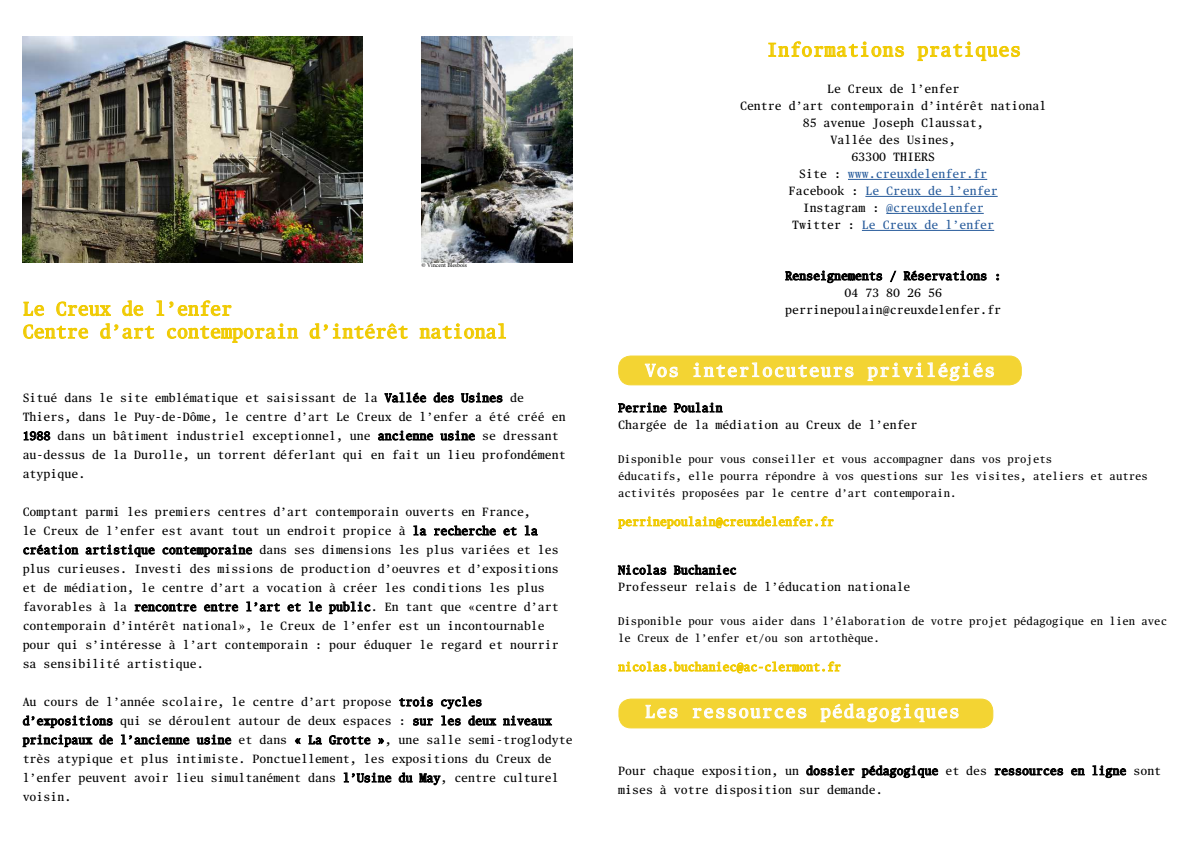
<style>
.page{position:relative;width:1191px;height:842px;background:#fff}
.page>*{position:absolute;margin:0;border:0;box-sizing:border-box;transform-origin:0 0}
.t1{font:19px/22.8px "Publico Text Mono";color:#f0ca00}
.t2{font:19px "Publico Text Mono";letter-spacing:.03em;color:#f0ca00}
.t3{font:18px "Publico Text Mono";letter-spacing:.07em;color:#fff}
.t4{font:12px/19px "Publico Text Mono";color:#000}
.t5{font:12px "Publico Text Mono";color:#f0ca00}
.t6{font:11px/17px "Publico Text Mono";color:#000}
.t7{font:6px "Minion Pro";color:#000}
.s1{color:#275b9b}
</style>
<div class="page">
<svg style="left:384px;top:392px;width:42px;height:11px"></svg>
<svg style="left:433px;top:392px;width:21px;height:11px"></svg>
<svg style="left:461px;top:392px;width:41px;height:11px"></svg>
<svg style="left:24px;top:431px;width:26px;height:10px"></svg>
<svg style="left:378px;top:430px;width:55px;height:11px"></svg>
<svg style="left:440px;top:430px;width:35px;height:11px"></svg>
<svg style="left:413px;top:525px;width:13px;height:11px"></svg>
<svg style="left:434px;top:525px;width:62px;height:11px"></svg>
<svg style="left:503px;top:527px;width:14px;height:9px"></svg>
<svg style="left:525px;top:525px;width:13px;height:11px"></svg>
<svg style="left:23px;top:544px;width:56px;height:11px"></svg>
<svg style="left:85px;top:544px;width:70px;height:13px"></svg>
<svg style="left:162px;top:544px;width:90px;height:13px"></svg>
<svg style="left:134px;top:603px;width:62px;height:9px"></svg>
<svg style="left:204px;top:603px;width:34px;height:9px"></svg>
<svg style="left:246px;top:601px;width:34px;height:11px"></svg>
<svg style="left:287px;top:603px;width:14px;height:9px"></svg>
<svg style="left:309px;top:601px;width:13px;height:11px"></svg>
<svg style="left:329px;top:601px;width:41px;height:13px"></svg>
<svg style="left:399px;top:696px;width:34px;height:11px"></svg>
<svg style="left:441px;top:696px;width:41px;height:13px"></svg>
<svg style="left:413px;top:718px;width:20px;height:8px"></svg>
<svg style="left:441px;top:715px;width:20px;height:11px"></svg>
<svg style="left:468px;top:715px;width:28px;height:11px"></svg>
<svg style="left:503px;top:715px;width:49px;height:11px"></svg>
<svg style="left:23px;top:715px;width:90px;height:32px"></svg>
<svg style="left:121px;top:734px;width:69px;height:11px"></svg>
<svg style="left:196px;top:734px;width:35px;height:11px"></svg>
<svg style="left:295px;top:738px;width:6px;height:6px"></svg>
<svg style="left:308px;top:735px;width:14px;height:10px"></svg>
<svg style="left:329px;top:735px;width:41px;height:10px"></svg>
<svg style="left:378px;top:738px;width:6px;height:6px"></svg>
<svg style="left:344px;top:772px;width:47px;height:11px"></svg>
<svg style="left:399px;top:772px;width:14px;height:11px"></svg>
<svg style="left:419px;top:773px;width:22px;height:12px"></svg>
<svg style="left:23px;top:302px;width:21px;height:14px"></svg>
<svg style="left:56px;top:301px;width:55px;height:15px"></svg>
<svg style="left:122px;top:300px;width:21px;height:16px"></svg>
<svg style="left:156px;top:300px;width:75px;height:16px"></svg>
<svg style="left:23px;top:324px;width:65px;height:15px"></svg>
<svg style="left:100px;top:323px;width:54px;height:16px"></svg>
<svg style="left:167px;top:323px;width:131px;height:20px"></svg>
<svg style="left:310px;top:323px;width:98px;height:16px"></svg>
<svg style="left:419px;top:323px;width:87px;height:16px"></svg>
<img style="left:421px;top:36px;width:152px;height:227px">
<img style="left:23px;top:36px;width:339px;height:227px">
<svg style="left:768px;top:41px;width:136px;height:16px"></svg>
<svg style="left:917px;top:42px;width:103px;height:19px"></svg>
<hr style="left:848px;top:179px;width:139px;height:1px;background:#275b9b">
<hr style="left:865px;top:196px;width:132px;height:1px;background:#275b9b">
<hr style="left:886px;top:213px;width:97px;height:1px;background:#275b9b">
<hr style="left:862px;top:230px;width:132px;height:1px;background:#275b9b">
<svg style="left:785px;top:270px;width:97px;height:13px"></svg>
<svg style="left:890px;top:271px;width:6px;height:11px"></svg>
<svg style="left:903px;top:270px;width:83px;height:11px"></svg>
<svg style="left:996px;top:274px;width:3px;height:6px"></svg>
<svg style="left:618px;top:402px;width:48px;height:11px"></svg>
<svg style="left:674px;top:402px;width:49px;height:11px"></svg>
<svg style="left:618px;top:516px;width:216px;height:13px"></svg>
<svg style="left:618px;top:564px;width:48px;height:11px"></svg>
<svg style="left:674px;top:564px;width:62px;height:11px"></svg>
<svg style="left:618px;top:661px;width:222px;height:12px"></svg>
<div style="left:619px;top:699px;width:373px;height:29px;background:#f3d433;border-radius:12px"></div>
<div style="left:618px;top:699px;width:375px;height:29px;border:1px solid #f0ca00;border-radius:12px"></div>
<svg style="left:645px;top:705px;width:33px;height:13px"></svg>
<svg style="left:692px;top:708px;width:114px;height:10px"></svg>
<svg style="left:820px;top:703px;width:138px;height:19px"></svg>
<svg style="left:806px;top:765px;width:48px;height:10px"></svg>
<svg style="left:861px;top:765px;width:77px;height:13px"></svg>
<svg style="left:994px;top:768px;width:69px;height:7px"></svg>
<svg style="left:1071px;top:768px;width:13px;height:7px"></svg>
<svg style="left:1092px;top:765px;width:34px;height:13px"></svg>
<div style="left:618px;top:356px;width:403px;height:29px;background:#f3d433;border-radius:12px"></div>
<div style="left:618px;top:355px;width:403px;height:30px;border:1px solid #f0ca00;border-radius:12px"></div>
<svg style="left:645px;top:364px;width:33px;height:13px"></svg>
<svg style="left:693px;top:362px;width:160px;height:15px"></svg>
<svg style="left:867px;top:362px;width:127px;height:19px"></svg>
<p class="t7" style="left:421px;top:261px;width:47px">© Vincent Blesbois</p>
<h1 class="t1" style="left:23px;top:296px;width:486px">Le Creux de l’enfer<br>Centre d’art contemporain d’intérêt national</h1>
<p class="t4" style="left:23px;top:388px;width:544px">Situé dans le site emblématique et saisissant de la Vallée des Usines de Thiers, dans le Puy-de-Dôme, le centre d’art Le Creux de l’enfer a été créé en 1988 dans un bâtiment industriel exceptionnel, une ancienne usine se dressant au-dessus de la Durolle, un torrent déferlant qui en fait un lieu profondément atypique.</p>
<p class="t4" style="left:23px;top:502px;width:537px">Comptant parmi les premiers centres d’art contemporain ouverts en France,<br>le Creux de l’enfer est avant tout un endroit propice à la recherche et la création artistique contemporaine dans ses dimensions les plus variées et les plus curieuses. Investi des missions de production d’oeuvres et d’expositions et de médiation, le centre d’art a vocation à créer les conditions les plus favorables à la rencontre entre l’art et le public. En tant que «centre d’art contemporain d’intérêt national», le Creux de l’enfer est un incontournable pour qui s’intéresse à l’art contemporain : pour éduquer le regard et nourrir sa sensibilité artistique.</p>
<p class="t4" style="left:23px;top:692px;width:551px">Au cours de l’année scolaire, le centre d’art propose trois cycles d’expositions qui se déroulent autour de deux espaces : sur les deux niveaux principaux de l’ancienne usine et dans « La Grotte », une salle semi-troglodyte très atypique et plus intimiste. Ponctuellement, les expositions du Creux de l’enfer peuvent avoir lieu simultanément dans l’Usine du May, centre culturel voisin.</p>
<h1 class="t2" style="left:766px;top:35px;width:256px">Informations pratiques</h1>
<p class="t4" style="left:740px;top:80px;width:308px;line-height:17px;text-align:center">Le Creux de l’enfer<br>Centre d’art contemporain d’intérêt national<br>85 avenue Joseph Claussat,<br>Vallée des Usines,<br>63300 THIERS<br>Site : <span class="s1">www.creuxdelenfer.fr<br></span>Facebook : <span class="s1">Le Creux de l’enfer<br></span>Instagram : <span class="s1">@creuxdelenfer<br></span>Twitter : <span class="s1">Le Creux de l’enfer</span></p>
<p class="t4" style="left:785px;top:267px;width:217px;line-height:17px;text-align:center">Renseignements / Réservations :<br>04 73 80 26 56 perrinepoulain@creuxdelenfer.fr</p>
<h2 class="t3" style="left:645px;top:357px;width:351px">Vos interlocuteurs privilégiés</h2>
<p class="t4" style="left:618px;top:399px;width:301px;line-height:17px">Perrine Poulain<br>Chargée de la médiation au Creux de l’enfer</p>
<p class="t6" style="left:618px;top:450px;width:531px">Disponible pour vous conseiller et vous accompagner dans vos projets<br>éducatifs, elle pourra répondre à vos questions sur les visites, ateliers et autres activités proposées par le centre d’art contemporain.</p>
<p class="t5" style="left:618px;top:513px;width:217px">perrinepoulain@creuxdelenfer.fr</p>
<p class="t4" style="left:618px;top:561px;width:294px;line-height:17px">Nicolas Buchaniec<br>Professeur relais de l’éducation nationale</p>
<p class="t6" style="left:618px;top:612px;width:550px">Disponible pour vous aider dans l’élaboration de votre projet pédagogique en lien avec le Creux de l’enfer et/ou son artothèque.</p>
<p class="t5" style="left:618px;top:658px;width:224px">nicolas.buchaniec@ac-clermont.fr</p>
<h2 class="t3" style="left:645px;top:698px;width:316px">Les ressources pédagogiques</h2>
<p class="t4" style="left:618px;top:760px;width:544px">Pour chaque exposition, un dossier pédagogique et des ressources en ligne sont mises à votre disposition sur demande.</p>
</div>
